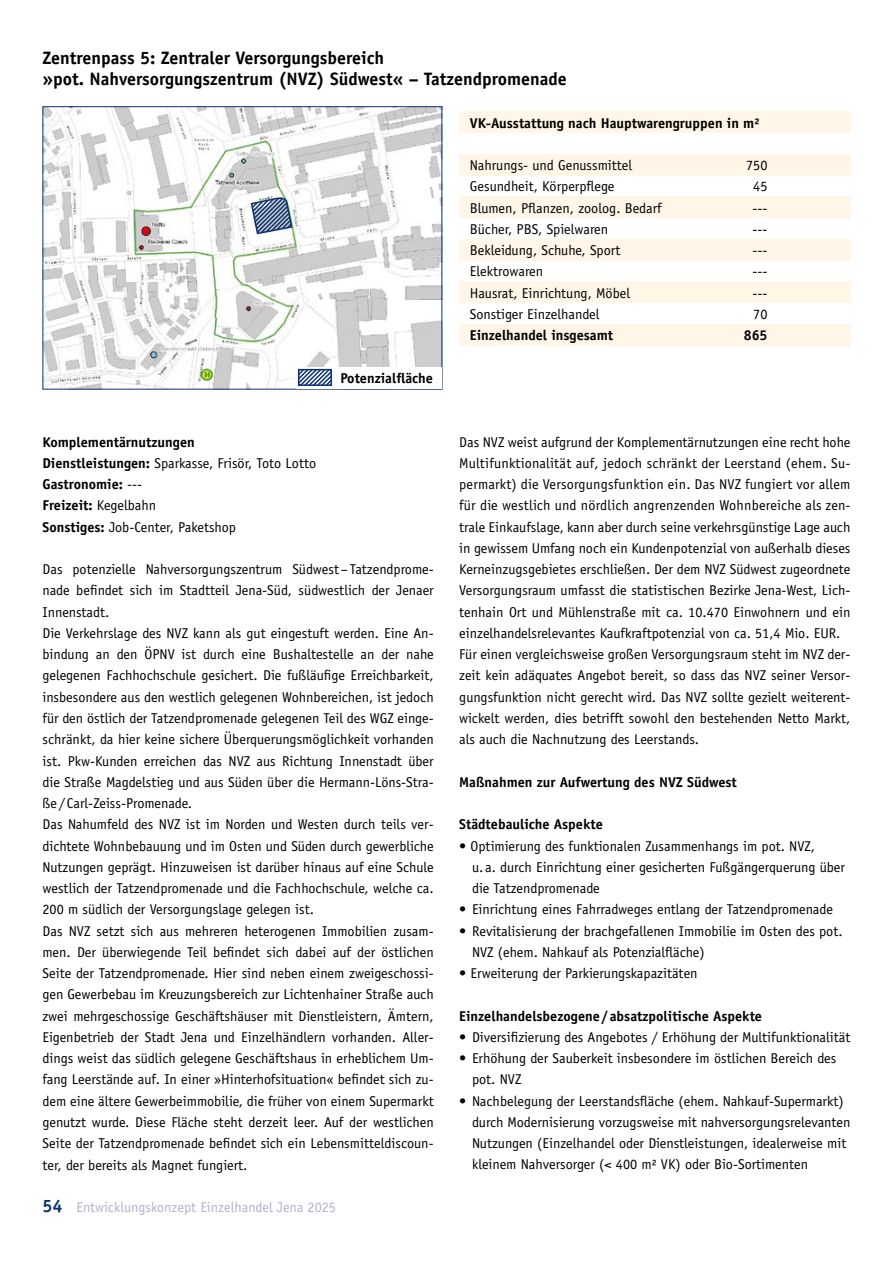
<style>
.page{position:relative;width:893px;height:1263px;background:#fff}
.page>*{position:absolute;margin:0;border:0;box-sizing:border-box;transform-origin:0 0}
.t1{font:700 18px/21.3px "Officina Sans";color:#000}
.t2{font:14.25px/21.3px "Officina Sans";color:#000}
.t3{font:700 14.25px/21.3px "Officina Sans";color:#000}
.t4{font:14.25px "Officina Sans";color:#b0b3d0}
.s1{font-weight:400}
.s2{font-weight:700;font-size:18px;color:#0d3270}
</style>
<div class="page">
<div style="left:459px;top:112px;width:391px;height:21px;background:#fff6e7"></div>
<div style="left:459px;top:154px;width:391px;height:21px;background:#fff6e7"></div>
<div style="left:459px;top:197px;width:391px;height:21px;background:#fff6e7"></div>
<div style="left:459px;top:239px;width:391px;height:21px;background:#fff6e7"></div>
<div style="left:459px;top:282px;width:391px;height:21px;background:#fff6e7"></div>
<div style="left:459px;top:324px;width:391px;height:21px;background:#fff6e7"></div>
<img style="left:45px;top:108px;width:395px;height:279px">
<div style="left:43px;top:106px;width:399px;height:283px;border:1px solid #0d3270"></div>
<div style="left:296px;top:367px;width:145px;height:22px;background:#fff"></div>
<svg style="left:301px;top:372px;width:28px;height:11px"></svg>
<div style="left:298px;top:369px;width:34px;height:17px;border:2px solid #0d3270"></div>
<svg style="left:250px;top:196px;width:43px;height:39px"></svg>
<p class="t1" style="left:43px;top:47px;width:526px">Zentrenpass 5: Zentraler Versorgungsbereich<br>»pot. Nahversorgungszentrum (NVZ) Südwest« – Tatzendpromenade</p>
<p class="t3" style="left:340px;top:367px;width:94px">Potenzialfläche</p>
<p class="t3" style="left:43px;top:431px;width:275px">Komplementärnutzungen<br>Dienstleistungen: <span class="s1">Sparkasse, Frisör, Toto Lotto<br></span>Gastronomie: <span class="s1">---<br></span>Freizeit: <span class="s1">Kegelbahn<br></span>Sonstiges: <span class="s1">Job-Center, Paketshop</span></p>
<p class="t2" style="left:43px;top:559px;width:393px">Das potenzielle Nahversorgungszentrum Südwest–Tatzendprome&shy;nade befindet sich im Stadtteil Jena-Süd, südwestlich der Jenaer Innenstadt.<br>Die Verkehrslage des NVZ kann als gut eingestuft werden. Eine An&shy;bindung an den ÖPNV ist durch eine Bushaltestelle an der nahe gelegenen Fachhochschule gesichert. Die fußläufige Erreichbarkeit, insbesondere aus den westlich gelegenen Wohnbereichen, ist jedoch für den östlich der Tatzendpromenade gelegenen Teil des WGZ einge&shy;schränkt, da hier keine sichere Überquerungsmöglichkeit vorhanden ist. Pkw-Kunden erreichen das NVZ aus Richtung Innenstadt über die Straße Magdelstieg und aus Süden über die Hermann-Löns-Stra&shy;ße / Carl-Zeiss-Promenade.<br>Das Nahumfeld des NVZ ist im Norden und Westen durch teils ver&shy;dichtete Wohnbebauung und im Osten und Süden durch gewerbliche Nutzungen geprägt. Hinzuweisen ist darüber hinaus auf eine Schule westlich der Tatzendpromenade und die Fachhochschule, welche ca.<br>200 m südlich der Versorgungslage gelegen ist.<br>Das NVZ setzt sich aus mehreren heterogenen Immobilien zusam&shy;men. Der überwiegende Teil befindet sich dabei auf der östlichen Seite der Tatzendpromenade. Hier sind neben einem zweigeschossi&shy;gen Gewerbebau im Kreuzungsbereich zur Lichtenhainer Straße auch zwei mehrgeschossige Geschäftshäuser mit Dienstleistern, Ämtern, Eigenbetrieb der Stadt Jena und Einzelhändlern vorhanden. Aller&shy;dings weist das südlich gelegene Geschäftshaus in erheblichem Um&shy;fang Leerstände auf. In einer »Hinterhofsituation« befindet sich zu&shy;dem eine ältere Gewerbeimmobilie, die früher von einem Supermarkt genutzt wurde. Diese Fläche steht derzeit leer. Auf der westlichen Seite der Tatzendpromenade befindet sich ein Lebensmitteldiscoun&shy;ter, der bereits als Magnet fungiert.</p>
<p class="t4" style="left:43px;top:1199px;width:295px"><span class="s2">54</span> Entwicklungskonzept Einzelhandel Jena 2025</p>
<p class="t3" style="left:470px;top:112px;width:291px">VK-Ausstattung nach Hauptwarengruppen in m²</p>
<p class="t2" style="left:470px;top:155px;width:164px">Nahrungs- und Genussmittel</p>
<p class="t2" style="left:746px;top:155px;width:23px">750</p>
<p class="t2" style="left:470px;top:176px;width:146px">Gesundheit, Körperpflege</p>
<p class="t2" style="left:753px;top:176px;width:16px">45</p>
<p class="t2" style="left:470px;top:197px;width:193px">Blumen, Pflanzen, zoolog. Bedarf</p>
<p class="t2" style="left:752px;top:197px;width:17px">---</p>
<p class="t2" style="left:470px;top:218px;width:140px">Bücher, PBS, Spielwaren</p>
<p class="t2" style="left:752px;top:218px;width:17px">---</p>
<p class="t2" style="left:470px;top:240px;width:152px">Bekleidung, Schuhe, Sport</p>
<p class="t2" style="left:752px;top:240px;width:17px">---</p>
<p class="t2" style="left:470px;top:261px;width:75px">Elektrowaren</p>
<p class="t2" style="left:752px;top:261px;width:17px">---</p>
<p class="t2" style="left:470px;top:282px;width:162px">Hausrat, Einrichtung, Möbel</p>
<p class="t2" style="left:752px;top:282px;width:17px">---</p>
<p class="t2" style="left:470px;top:304px;width:131px">Sonstiger Einzelhandel</p>
<p class="t2" style="left:753px;top:304px;width:16px">70</p>
<p class="t3" style="left:470px;top:325px;width:145px">Einzelhandel insgesamt</p>
<p class="t3" style="left:744px;top:325px;width:25px">865</p>
<p class="t2" style="left:459px;top:431px;width:393px">Das NVZ weist aufgrund der Komplementärnutzungen eine recht hohe Multifunktionalität auf, jedoch schränkt der Leerstand (ehem. Su&shy;permarkt) die Versorgungsfunktion ein. Das NVZ fungiert vor allem für die westlich und nördlich angrenzenden Wohnbereiche als zen&shy;trale Einkaufslage, kann aber durch seine verkehrsgünstige Lage auch in gewissem Umfang noch ein Kundenpotenzial von außerhalb dieses Kerneinzugsgebietes erschließen. Der dem NVZ Südwest zugeordnete Versorgungsraum umfasst die statistischen Bezirke Jena-West, Lich&shy;tenhain Ort und Mühlenstraße mit ca. 10.470 Einwohnern und ein einzelhandelsrelevantes Kaufkraftpotenzial von ca. 51,4 Mio. EUR.<br>Für einen vergleichsweise großen Versorgungsraum steht im NVZ der&shy;zeit kein adäquates Angebot bereit, so dass das NVZ seiner Versor&shy;gungsfunktion nicht gerecht wird. Das NVZ sollte gezielt weiterent&shy;wickelt werden, dies betrifft sowohl den bestehenden Netto Markt, als auch die Nachnutzung des Leerstands.</p>
<p class="t3" style="left:459px;top:771px;width:279px">Maßnahmen zur Aufwertung des NVZ Südwest</p>
<p class="t3" style="left:459px;top:813px;width:145px">Städtebauliche Aspekte</p>
<p class="t2" style="left:472px;top:835px;width:375px;text-indent:-13px">• Optimierung des funktionalen Zusammenhangs im pot. NVZ,<br>u. a. durch Einrichtung einer gesicherten Fußgängerquerung über die Tatzendpromenade</p>
<p class="t2" style="left:459px;top:899px;width:375px">• Einrichtung eines Fahrradweges entlang der Tatzendpromenade</p>
<p class="t2" style="left:472px;top:920px;width:372px;text-indent:-13px">• Revitalisierung der brachgefallenen Immobilie im Osten des pot.<br>NVZ (ehem. Nahkauf als Potenzialfläche)</p>
<p class="t2" style="left:459px;top:963px;width:240px">• Erweiterung der Parkierungskapazitäten</p>
<p class="t3" style="left:459px;top:1005px;width:304px">Einzelhandelsbezogene/ absatzpolitische Aspekte</p>
<p class="t2" style="left:459px;top:1026px;width:393px">• Diversifizierung des Angebotes / Erhöhung der Multifunktionalität</p>
<p class="t2" style="left:472px;top:1048px;width:366px;text-indent:-13px">• Erhöhung der Sauberkeit insbesondere im östlichen Bereich des pot. NVZ</p>
<p class="t2" style="left:472px;top:1090px;width:380px;text-indent:-13px">• Nachbelegung der Leerstandsfläche (ehem. Nahkauf-Supermarkt) durch Modernisierung vorzugsweise mit nahversorgungsrelevanten Nutzungen (Einzelhandel oder Dienstleistungen, idealerweise mit kleinem Nahversorger (&lt; 400 m² VK) oder Bio-Sortimenten</p>
</div>
